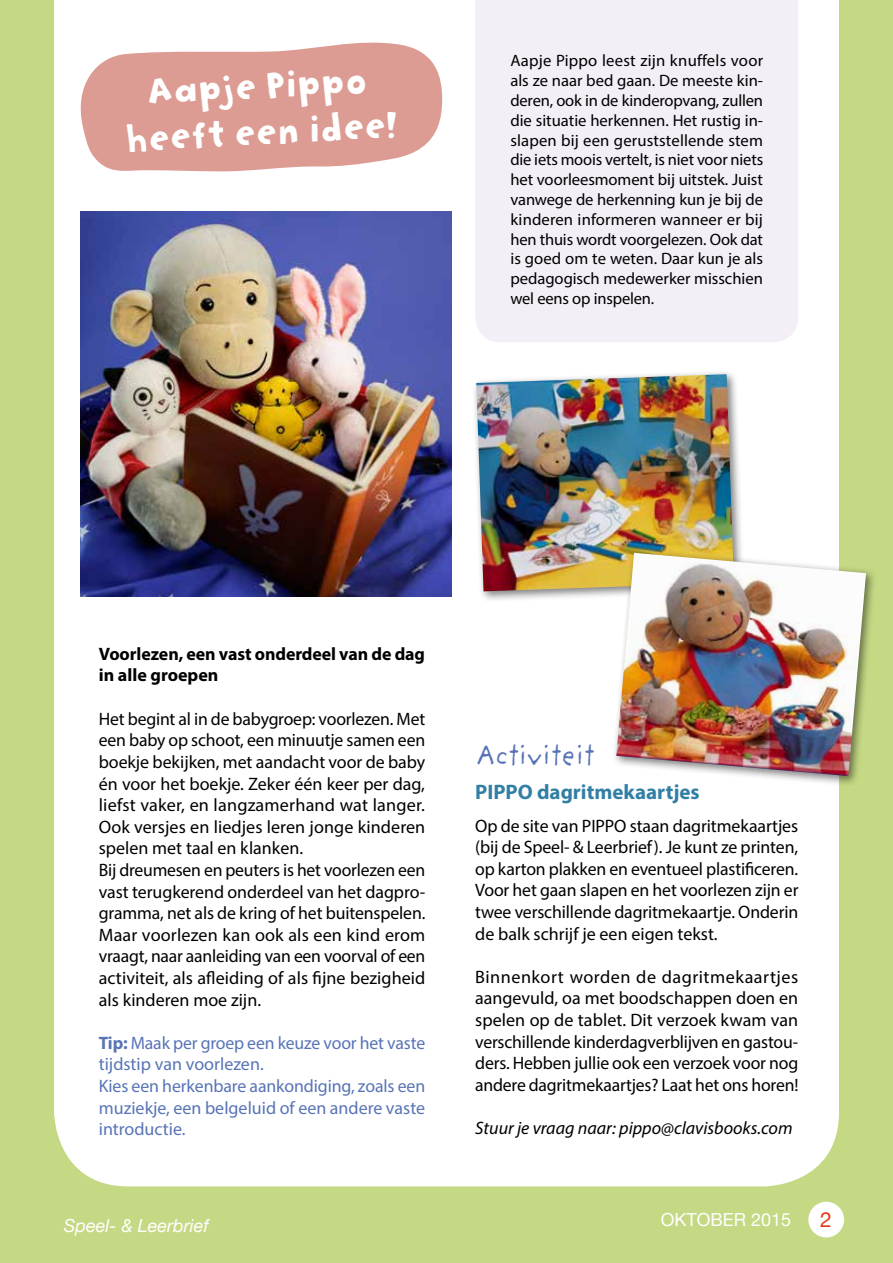
<style>
.page{position:relative;width:893px;height:1263px;background:#c5d984}
.page>*{position:absolute;margin:0;border:0;box-sizing:border-box;transform-origin:0 0}
.t1{font:34.2px/46.3px "Slappy Inline";color:#fff;text-align:center}
.t2{font:29.85px "Proviyoup";letter-spacing:-.06em;color:#5874b7}
.t3{font:700 21px "Myriad Pro";color:#317fa5}
.t4{font:21px "Helvetica Neue";color:#e63818}
.t5{font:18px/21.6px "Myriad Pro";letter-spacing:-.005em;color:#000;text-align:justify}
.t6{font:18px/21.6px "Myriad Pro";letter-spacing:-.005em;color:#5874b7}
.t7{font:700 18px/21.6px "Myriad Pro";letter-spacing:-.005em;color:#000}
.t8{font:italic 18px "Myriad Pro";color:#000}
.t9{font:italic 18px "Helvetica Neue";color:#fff}
.t10{font:18px "Helvetica Neue";color:#fff}
.t11{font:16.5px/19.8px "Myriad Pro";letter-spacing:-.005em;color:#000;text-align:justify}
.s1{font-weight:700}
</style>
<div class="page">
<div style="left:54px;top:0;width:785px;height:1186px;background:#fff"></div>
<div style="left:808px;top:1202px;width:36px;height:35px;background:#fff;border-radius:50%"></div>
<svg style="left:73px;top:38px;width:370px;height:138px;background:#e3b0a9"></svg>
<div style="left:475px;top:0;width:323px;height:342px;background:#f4eef7"></div>
<img style="left:81px;top:211px;width:371px;height:385px">
<div style="left:472px;top:369px;width:273px;height:233px;background:#000;opacity:.5"></div>
<img style="left:476px;top:374px;width:258px;height:217px">
<div style="left:612px;top:548px;width:265px;height:239px;background:#000;opacity:.5"></div>
<img style="left:616px;top:553px;width:250px;height:223px">
<h1 class="t1" style="left:123px;top:69px;width:275px;rotate:-3deg">Aapje Pippo heeft een idee!</h1>
<p class="t11" style="left:510px;top:51px;width:254px">Aapje Pippo leest zijn knuffels voor als ze naar bed gaan. De meeste kin&shy;deren, ook in de kinderopvang, zullen die situatie herkennen. Het rustig in&shy;slapen bij een geruststellende stem die iets moois vertelt, is niet voor niets het voorleesmoment bij uitstek. Juist vanwege de herkenning kun je bij de kinderen informeren wanneer er bij hen thuis wordt voorgelezen. Ook dat is goed om te weten. Daar kun je als pedagogisch medewerker misschien wel eens op inspelen.</p>
<p class="t7" style="left:99px;top:642px;width:328px">Voorlezen, een vast onderdeel van de dag in alle groepen</p>
<p class="t5" style="left:99px;top:707px;width:328px;text-align:left">Het begint al in de babygroep: voorlezen. Met een baby op schoot, een minuutje samen een boekje bekijken, met aandacht voor de baby én voor het boekje. Zeker één keer per dag, liefst vaker, en langzamerhand wat langer.<br>Ook versjes en liedjes leren jonge kinderen spelen met taal en klanken.<br>Bij dreumesen en peuters is het voorlezen een vast terugkerend onderdeel van het dagpro&shy;gramma, net als de kring of het buitenspelen.<br>Maar voorlezen kan ook als een kind erom vraagt, naar aanleiding van een voorval of een activiteit, als afleiding of als fijne bezigheid als kinderen moe zijn.</p>
<p class="t6" style="left:99px;top:1031px;width:328px"><span class="s1">Tip:</span> Maak per groep een keuze voor het vaste tijdstip van voorlezen.<br>Kies een herkenbare aankondiging, zoals een muziekje, een belgeluid of een andere vaste introductie.</p>
<p class="t9" style="left:64px;top:1215px;width:147px">Speel- &amp; Leerbrief</p>
<h2 class="t2" style="left:475px;top:737px;width:121px">Activiteit</h2>
<p class="t3" style="left:475px;top:779px;width:226px">PIPPO dagritmekaartjes</p>
<p class="t5" style="left:475px;top:814px;width:325px">Op de site van PIPPO staan dagritmekaartjes (bij de Speel- &amp; Leerbrief). Je kunt ze printen, op karton plakken en eventueel plastificeren.<br>Voor het gaan slapen en het voorlezen zijn er twee verschillende dagritmekaartje. Onderin de balk schrijf je een eigen tekst.</p>
<p class="t5" style="left:475px;top:965px;width:325px">Binnenkort worden de dagritmekaartjes aangevuld, oa met boodschappen doen en spelen op de tablet. Dit verzoek kwam van verschillende kinderdagverblijven en gastou&shy;ders. Hebben jullie ook een verzoek voor nog andere dagritmekaartjes? Laat het ons horen!</p>
<p class="t8" style="left:475px;top:1117px;width:319px">Stuur je vraag naar: pippo@clavisbooks.com</p>
<p class="t10" style="left:661px;top:1209px;width:132px">OKTOBER 2015</p>
<p class="t4" style="left:820px;top:1206px;width:13px">2</p>
</div>
